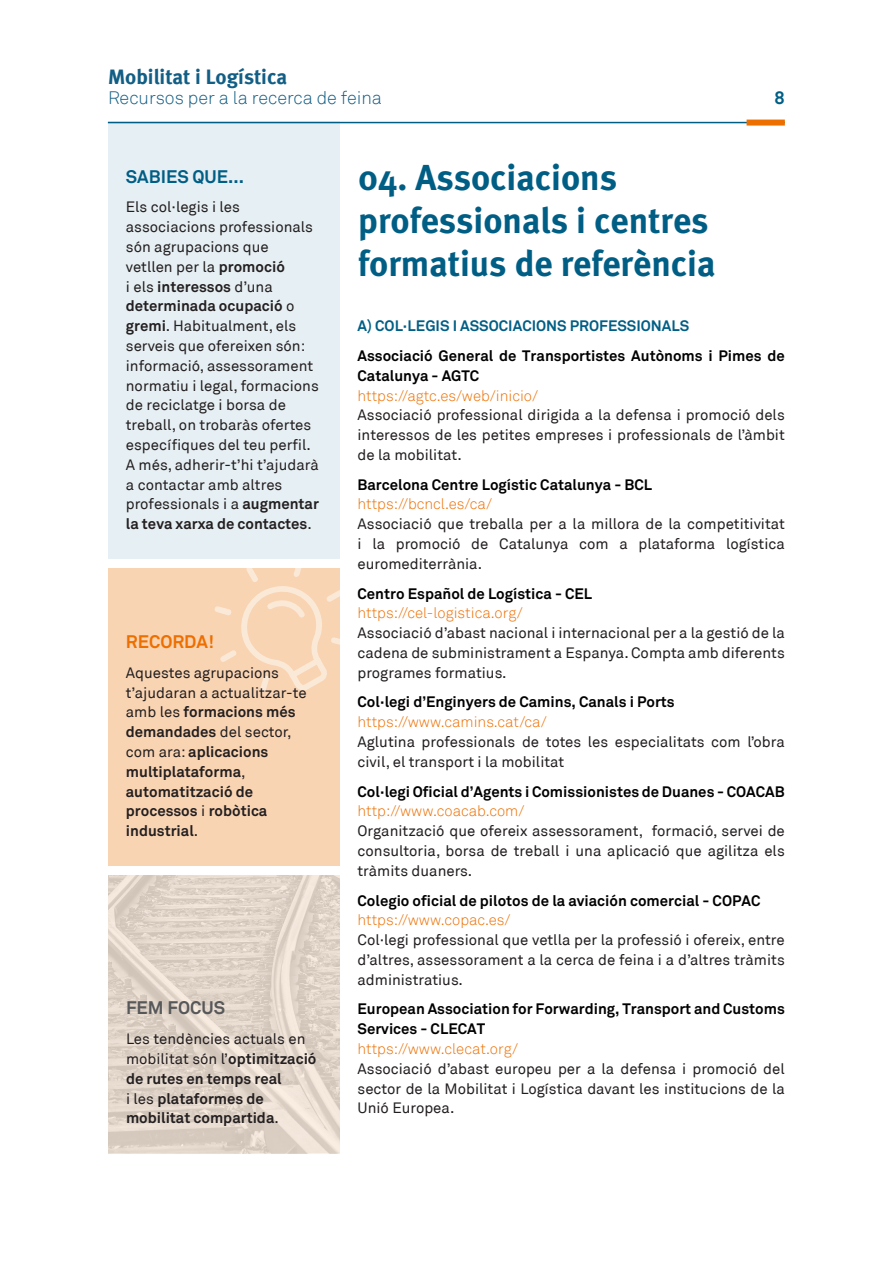
<style>
.page{position:relative;width:893px;height:1263px;background:#fff}
.page>*{position:absolute;margin:0;border:0;box-sizing:border-box;transform-origin:0 0}
.Títols_seccions{font:36px/43.2px "Meta Bold Turk";color:#005e85}
.t1{font:700 21px "Meta";color:#135e85}
.t2{font:300 18px "Akkurat";color:#135e85}
.Titolets_Columna{font:700 18px "Akkurat";color:#005e85}
.Titolets_Columna-2{font:700 18px "Akkurat";color:#57585a}
.Titolets_Columna-3{font:700 18px "Akkurat";color:#ed6f00}
.Cos_justificat{font:15px/19.8px "Akkurat";color:#231f20;text-align:justify}
.Cos_Esquerra{font:15px/19.8px "Akkurat";color:#231f20}
.Nom_recursos{font:700 15px/19.8px "Akkurat";color:#000}
.Cos_Esquerra-2{font:700 15px/19.8px "Akkurat";color:#231f20}
.Cos_justificat-2{font:300 15px "Akkurat";color:#ed6f00}
.Subtítol{font:700 15px "Akkurat";color:#005e85}
.s1{font-weight:700}
.s2{font-weight:400}
</style>
<div class="page">
<hr style="left:108px;top:122px;width:677px;height:1px;background:#005e85">
<div style="left:747px;top:120px;width:38px;height:6px;background:#ed6f00"></div>
<div style="left:108px;top:569px;width:232px;height:297px;background:#f9d4b3"></div>
<svg style="left:214px;top:568px;width:126px;height:124px"></svg>
<svg style="left:108px;top:876px;width:232px;height:277px;background:#e1d4c9"></svg>
<div style="left:108px;top:122px;width:232px;height:437px;background:#e6eff3"></div>
<h2 class="t1" style="left:108px;top:64px;width:181px">Mobilitat i Logística</h2>
<p class="t2" style="left:108px;top:87px;width:276px">Recursos per a la recerca de feina</p>
<p class="Titolets_Columna" style="left:775px;top:86px;width:12px">8</p>
<p class="Titolets_Columna" style="left:126px;top:165px;width:120px">SABIES QUE...</p>
<p class="Cos_Esquerra" style="left:126px;top:197px;width:194px">Els col·legis i les associacions professionals són agrupacions que vetllen per la <span class="s1">promoció<br></span>i els <span class="s1">interessos</span> d’una <span class="s1">determinada ocupació</span> o <span class="s1">gremi</span>. Habitualment, els serveis que ofereixen són: informació, assessorament normatiu i legal, formacions de reciclatge i borsa de treball, on trobaràs ofertes específiques del teu perfil.</p>
<p class="Cos_Esquerra" style="left:126px;top:455px;width:195px">A més, adherir-t’hi t’ajudarà a contactar amb altres professionals i a <span class="s1">augmentar la teva xarxa de contactes</span>.</p>
<p class="Titolets_Columna-3" style="left:126px;top:630px;width:90px">RECORDA!</p>
<p class="Cos_Esquerra-2" style="left:126px;top:663px;width:182px"><span class="s2">Aquestes agrupacions t’ajudaran a actualitzar-te amb les</span> formacions més demandades <span class="s2">del sector, com ara:</span> aplicacions multiplataforma<span class="s2">, </span>automatització de processos <span class="s2">i</span> robòtica industrial<span class="s2">.</span></p>
<p class="Titolets_Columna-2" style="left:126px;top:997px;width:101px">FEM FOCUS</p>
<p class="Cos_Esquerra-2" style="left:126px;top:1029px;width:192px"><span class="s2">Les tendències actuals en mobilitat són l’</span>optimització de rutes en temps real<br><span class="s2">i les</span> plataformes de mobilitat compartida<span class="s2">.</span></p>
<p class="Títols_seccions" style="left:358px;top:155px;width:359px">04. Associacions professionals i centres formatius de referència</p>
<p class="Subtítol" style="left:358px;top:316px;width:333px">A) COL·LEGIS I ASSOCIACIONS PROFESSIONALS</p>
<p class="Nom_recursos" style="left:358px;top:346px;width:429px">Associació General de Transportistes Autònoms i Pimes de<br>Catalunya - AGTC</p>
<p class="Cos_justificat-2" style="left:358px;top:386px;width:182px">https://agtc.es/web/inicio/</p>
<p class="Cos_justificat" style="left:358px;top:405px;width:429px">Associació professional dirigida a la defensa i promoció dels interessos de les petites empreses i professionals de l’àmbit de la mobilitat.</p>
<p class="Nom_recursos" style="left:358px;top:475px;width:296px">Barcelona Centre Logístic Catalunya - BCL</p>
<p class="Cos_justificat-2" style="left:358px;top:495px;width:136px">https://bcncl.es/ca/</p>
<p class="Cos_justificat" style="left:358px;top:514px;width:429px">Associació que treballa per a la millora de la competitivitat i la promoció de Catalunya com a plataforma logística euromediterrània.</p>
<p class="Nom_recursos" style="left:358px;top:583px;width:236px">Centro Español de Logística - CEL</p>
<p class="Cos_justificat-2" style="left:358px;top:604px;width:167px">https://cel-logistica.org/</p>
<p class="Cos_justificat" style="left:358px;top:623px;width:429px">Associació d’abast nacional i internacional per a la gestió de la cadena de subministrament a Espanya. Compta amb diferents programes formatius.</p>
<p class="Nom_recursos" style="left:358px;top:692px;width:319px">Col·legi d’Enginyers de Camins, Canals i Ports</p>
<p class="Cos_justificat-2" style="left:358px;top:713px;width:191px">https://www.camins.cat/ca/</p>
<p class="Cos_justificat" style="left:358px;top:732px;width:429px">Aglutina professionals de totes les especialitats com l’obra civil, el transport i la mobilitat</p>
<p class="Nom_recursos" style="left:358px;top:781px;width:429px">Col·legi Oficial d’Agents i Comissionistes de Duanes - COACAB</p>
<p class="Cos_justificat-2" style="left:358px;top:802px;width:168px">http://www.coacab.com/</p>
<p class="Cos_justificat" style="left:358px;top:821px;width:429px">Organització que ofereix assessorament, formació, servei de consultoria, borsa de treball i una aplicació que agilitza els tràmits duaners.</p>
<p class="Nom_recursos" style="left:358px;top:890px;width:404px">Colegio oficial de pilotos de la aviación comercial - COPAC</p>
<p class="Cos_justificat-2" style="left:358px;top:911px;width:154px">https://www.copac.es/</p>
<p class="Cos_justificat" style="left:358px;top:930px;width:429px">Col·legi professional que vetlla per la professió i ofereix, entre d’altres, assessorament a la cerca de feina i a d’altres tràmits administratius.</p>
<p class="Nom_recursos" style="left:358px;top:999px;width:429px">European Association for Forwarding, Transport and Customs<br>Services - CLECAT</p>
<p class="Cos_justificat-2" style="left:358px;top:1040px;width:162px">https://www.clecat.org/</p>
<p class="Cos_justificat" style="left:358px;top:1059px;width:429px">Associació d’abast europeu per a la defensa i promoció del sector de la Mobilitat i Logística davant les institucions de la Unió Europea.</p>
</div>
